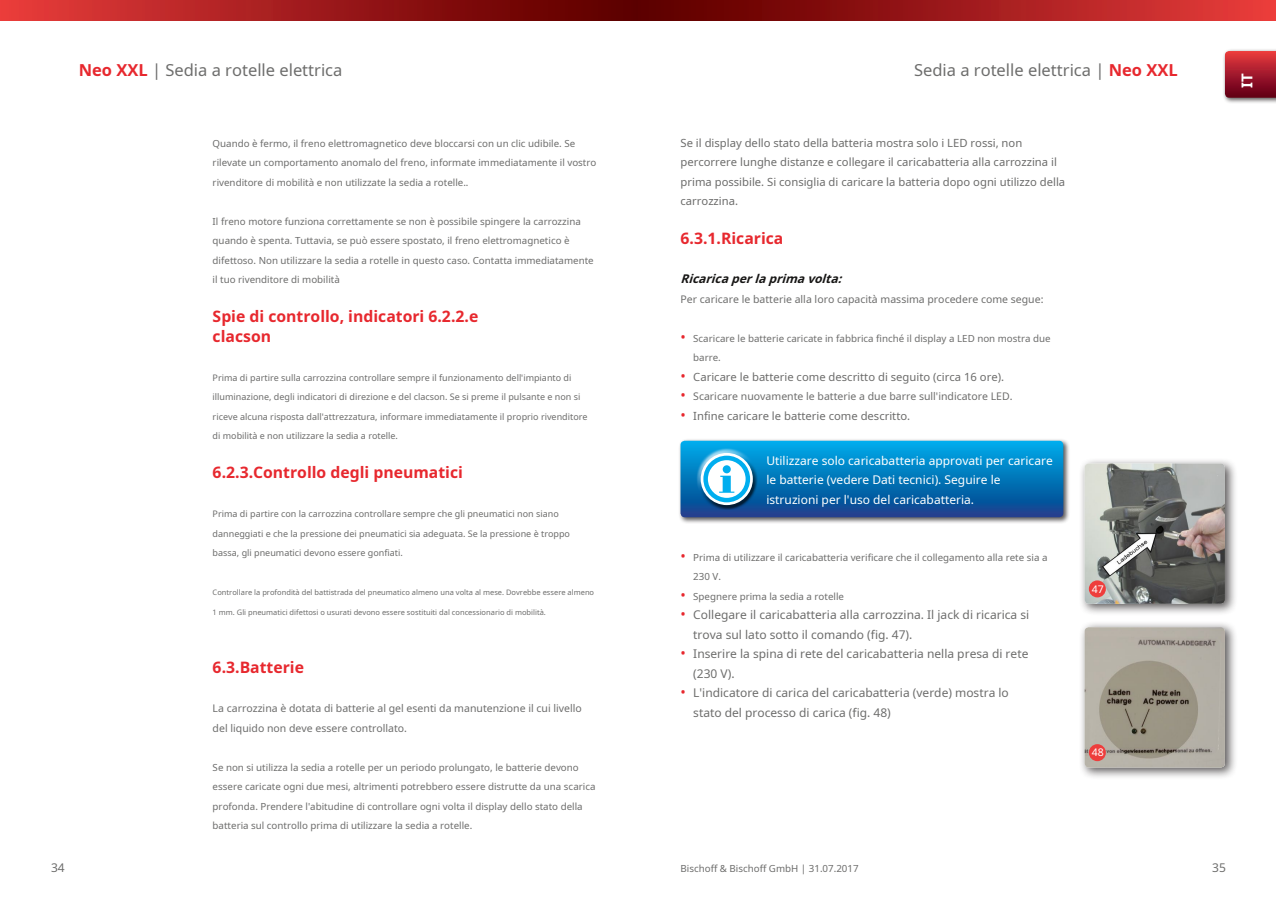
<style>
.page{position:relative;width:1276px;height:910px;background:#fff}
.page>*{position:absolute;margin:0;border:0;box-sizing:border-box;transform-origin:0 0}
.t1{font:16.5px "Noto Sans";color:#6d6d6c}
.t2{font:700 15.75px/19.5px "Noto Sans";color:#e7282e}
.t3{font:700 15px "Noto Sans";color:#fff}
.t4{font:12px/19.5px "Noto Sans";color:#6d6d6c}
.t5{font:12px/19.5px "Noto Sans";color:#fff}
.t6{font:italic 700 12px "Noto Sans";color:#171615}
.t7{font:11.25px/19.5px "Noto Sans";color:#6d6d6c}
.t8{font:10.5px/19.5px "Noto Sans";color:#6d6d6c}
.t9{font:10.5px "Noto Sans";color:#fff}
.t10{font:9.75px/19.5px "Noto Sans";color:#6d6d6c}
.t11{font:9px/19.5px "Noto Sans";color:#6d6d6c}
.t12{font:7.5px "Noto Sans";color:#6d6d6c}
.s1{font-weight:700;color:#e7282e}
.s2{font-size:14.25px;color:#e7282e}
</style>
<div class="page">
<div style="left:0;top:0;width:638px;height:21px;background:linear-gradient(to right,#e73b3c,#570000)"></div>
<div style="left:638px;top:0;width:638px;height:21px;background:linear-gradient(to right,#580000,#e83c3c)"></div>
<div style="left:1222px;top:48px;width:54px;height:57px;background:#231f20;opacity:.75"></div>
<svg style="left:1225px;top:51px;width:51px;height:47px"></svg>
<div style="left:678px;top:438px;width:392px;height:86px;background:#231f20;opacity:.75"></div>
<svg style="left:680px;top:441px;width:383px;height:76px"></svg>
<div style="left:722px;top:465px;width:9px;height:8px;background:#00aeef;border-radius:50%"></div>
<div style="left:1079px;top:621px;width:158px;height:158px;background:#231f20;opacity:.75"></div>
<img style="left:1084px;top:627px;width:141px;height:140px">
<div style="left:1089px;top:744px;width:17px;height:17px;background:#ee3d3c;border-radius:50%"></div>
<div style="left:1079px;top:457px;width:158px;height:158px;background:#231f20;opacity:.75"></div>
<img style="left:1084px;top:463px;width:141px;height:141px">
<div style="left:1089px;top:580px;width:17px;height:17px;background:#ee3d3c;border-radius:50%"></div>
<h1 class="t1" style="left:79px;top:59px;width:265px"><span class="s1">Neo XXL</span> | Sedia a rotelle elettrica</h1>
<h1 class="t1" style="left:914px;top:59px;width:265px">Sedia a rotelle elettrica | <span class="s1">Neo XXL</span></h1>
<h3 class="t3" style="left:1236px;top:88px;width:16px;rotate:-90deg">IT</h3>
<p class="t10" style="left:213px;top:133px;width:385px">Quando è fermo, il freno elettromagnetico deve bloccarsi con un clic udibile. Se rilevate un comportamento anomalo del freno, informate immediatamente il vostro rivenditore di mobilità e non utilizzate la sedia a rotelle..</p>
<p class="t7" style="left:680px;top:133px;width:386px">Se il display dello stato della batteria mostra solo i LED rossi, non percorrere lunghe distanze e collegare il caricabatteria alla carrozzina il prima possibile. Si consiglia di caricare la batteria dopo ogni utilizzo della carrozzina.</p>
<p class="t10" style="left:213px;top:211px;width:382px">Il freno motore funziona correttamente se non è possibile spingere la carrozzina quando è spenta. Tuttavia, se può essere spostato, il freno elettromagnetico è difettoso. Non utilizzare la sedia a rotelle in questo caso. Contatta immediatamente il tuo rivenditore di mobilità</p>
<h2 class="t2" style="left:680px;top:228px;width:104px">6.3.1.Ricarica</h2>
<p class="t6" style="left:680px;top:270px;width:167px">Ricaricaperlaprimavolta:</p>
<p class="t8" style="left:680px;top:289px;width:364px">Per caricare le batterie alla loro capacità massima procedere come segue:</p>
<h2 class="t2" style="left:213px;top:306px;width:267px">Spie di controllo, indicatori 6.2.2.e clacson</h2>
<p class="t11" style="left:213px;top:368px;width:376px">Prima di partire sulla carrozzina controllare sempre il funzionamento dell'impianto di illuminazione, degli indicatori di direzione e del clacson. Se si preme il pulsante e non si riceve alcuna risposta dall'attrezzatura, informare immediatamente il proprio rivenditore di mobilità e non utilizzare la sedia a rotelle.</p>
<h2 class="t2" style="left:213px;top:462px;width:252px">6.2.3.Controllo degli pneumatici</h2>
<p class="t11" style="left:213px;top:504px;width:359px">Prima di partire con la carrozzina controllare sempre che gli pneumatici non siano danneggiati e che la pressione dei pneumatici sia adeguata. Se la pressione è troppo bassa, gli pneumatici devono essere gonfiati.</p>
<p class="t12" style="left:213px;top:587px;width:383px">Controllare la profondità del battistrada del pneumatico almeno una volta al mese. Dovrebbe essere almeno</p>
<p class="t12" style="left:213px;top:607px;width:335px">1 mm. Gli pneumatici difettosi o usurati devono essere sostituiti dal concessionario di mobilità.</p>
<h2 class="t2" style="left:213px;top:657px;width:93px">6.3.Batterie</h2>
<p class="t8" style="left:213px;top:698px;width:371px">La carrozzina è dotata di batterie al gel esenti da manutenzione il cui livello del liquido non deve essere controllato.</p>
<p class="t10" style="left:213px;top:757px;width:384px">Se non si utilizza la sedia a rotelle per un periodo prolungato, le batterie devono essere caricate ogni due mesi, altrimenti potrebbero essere distrutte da una scarica profonda. Prendere l'abitudine di controllare ogni volta il display dello stato della batteria sul controllo prima di utilizzare la sedia a rotelle.</p>
<p class="t10" style="left:693px;top:328px;width:359px;text-indent:-13px"><span class="s2">•</span> Scaricare le batterie caricate in fabbrica finché il display a LED non mostra due barre.</p>
<p class="t7" style="left:680px;top:367px;width:325px"><span class="s2">•</span> Caricare le batterie come descritto di seguito (circa 16 ore).</p>
<p class="t8" style="left:680px;top:386px;width:333px"><span class="s2">•</span> Scaricare nuovamente le batterie a due barre sull'indicatore LED.</p>
<p class="t7" style="left:680px;top:406px;width:231px"><span class="s2">•</span> Infine caricare le batterie come descritto.</p>
<p class="t5" style="left:766px;top:450px;width:288px">Utilizzare solo caricabatteria approvati per caricare le batterie (vedere Dati tecnici). Seguire le istruzioni per l'uso del caricabatteria.</p>
<p class="t10" style="left:693px;top:547px;width:356px;text-indent:-13px"><span class="s2">•</span> Prima di utilizzare il caricabatteria verificare che il collegamento alla rete sia a<br>230 V.</p>
<p class="t10" style="left:680px;top:586px;width:165px"><span class="s2">•</span> Spegnere prima la sedia a rotelle</p>
<p class="t4" style="left:693px;top:605px;width:337px;text-indent:-13px"><span class="s2">•</span> Collegare il caricabatteria alla carrozzina. Il jack di ricarica si trova sul lato sotto il comando (fig. 47).</p>
<p class="t4" style="left:693px;top:644px;width:337px;text-indent:-13px"><span class="s2">•</span> Inserire la spina di rete del caricabatteria nella presa di rete (230 V).</p>
<p class="t4" style="left:693px;top:683px;width:317px;text-indent:-13px"><span class="s2">•</span> L'indicatore di carica del caricabatteria (verde) mostra lo stato del processo di carica (fig. 48)</p>
<p class="t9" style="left:1091px;top:581px;width:14px">47</p>
<p class="t9" style="left:1091px;top:745px;width:14px">48</p>
<p class="t4" style="left:51px;top:858px;width:15px">34</p>
<p class="t10" style="left:680px;top:859px;width:180px">Bischoff &amp; Bischoff GmbH | 31.07.2017</p>
<p class="t4" style="left:1212px;top:858px;width:15px">35</p>
</div>
